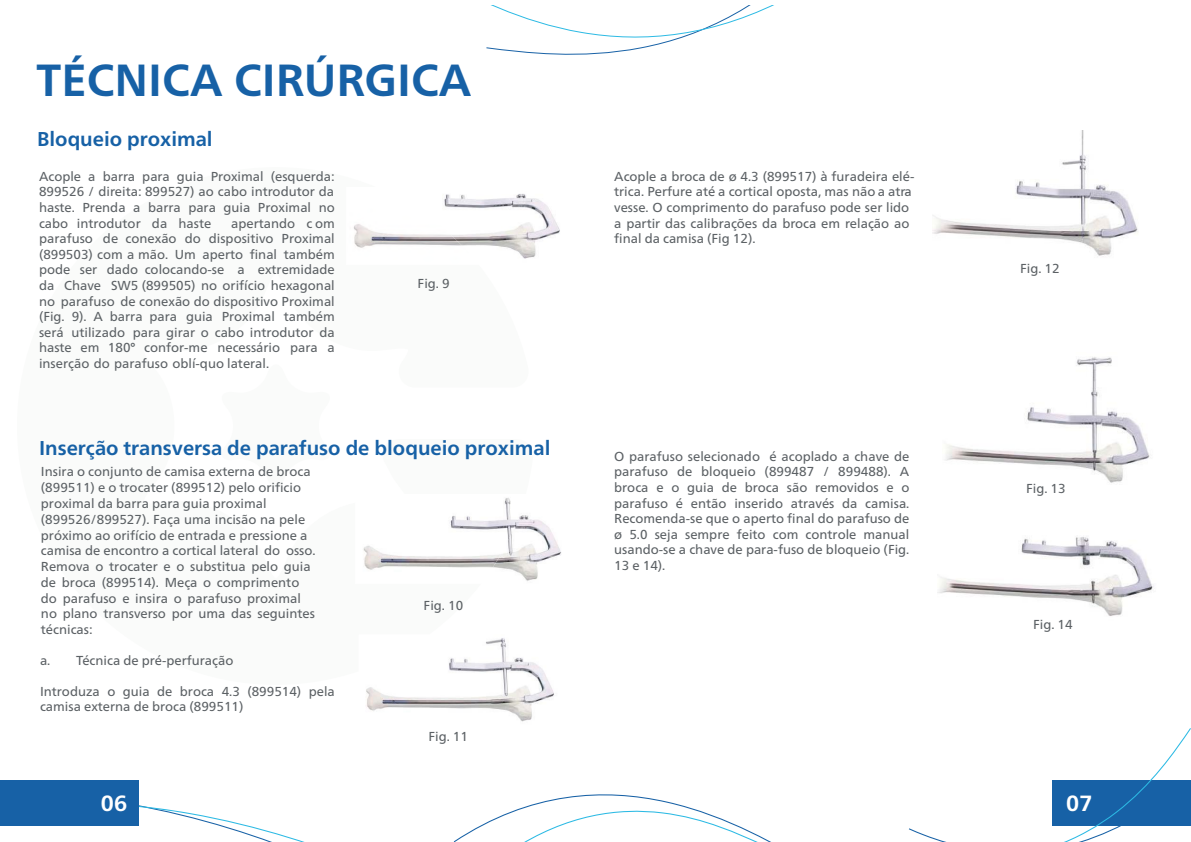
<style>
.page{position:relative;width:1191px;height:842px;background:#fff}
.page>*{position:absolute;margin:0;border:0;box-sizing:border-box;transform-origin:0 0}
.t1{font:700 45px "Frutiger Neue LT Com";color:#1761a6}
.t2{font:700 22px "Frutiger Neue LT Com";color:#fff}
.t3{font:700 20px "Frutiger Neue LT Com";color:#1761a6}
.t4{font:13px/15.6px "Frutiger Neue LT Com";color:#5c6165;text-align:justify}
.t5{font:13px/15.8px "Frutiger Neue LTW1 G";color:#5c6165}
.s1{font-family:"Frutiger Neue LTW1 G"}
.s2{font-family:"Frutiger Neue LT Com"}
</style>
<div class="page">
<svg style="left:486px;top:5px;width:288px;height:50px"></svg>
<svg style="left:909px;top:728px;width:282px;height:114px"></svg>
<svg style="left:0;top:787px;width:771px;height:55px"></svg>
<div style="left:0;top:780px;width:138px;height:45px;background:#1761a6"></div>
<img style="left:479px;top:194px;width:81px;height:65px">
<img style="left:353px;top:194px;width:126px;height:54px">
<img style="left:526px;top:515px;width:35px;height:66px">
<img style="left:363px;top:498px;width:163px;height:82px">
<img style="left:366px;top:638px;width:188px;height:84px">
<img style="left:366px;top:638px;width:63px;height:33px">
<img style="left:932px;top:131px;width:206px;height:125px">
<img style="left:945px;top:357px;width:205px;height:126px">
<img style="left:937px;top:537px;width:217px;height:79px">
<h1 class="t1" style="left:36px;top:54px;width:437px">TÉCNICA CIRÚRGICA</h1>
<h3 class="t3" style="left:37px;top:128px;width:177px">Bloqueio proximal</h3>
<p class="t4" style="left:39px;top:168px;width:297px">Acople a barra para guia Proximal (esquerda:<br>899526 / direita: 899527) ao cabo introdutor da haste. Prenda a barra para guia Proximal no cabo introdutor da haste</p>
<p class="t4" style="left:39px;top:215px;width:297px;text-indent:192px">apertando <span class="s1">c</span> o<span class="s1">m </span>parafuso de conexão do dispositivo Proximal (899503) com a mão. Um aperto final também pode ser dado colocando-se a extremidade da Chave SW5 (899505) no orifício hexagonal no parafuso de conexão do dispositivo Proximal (Fig. 9). A barra para guia Proximal também será utilizado para girar o cabo introdutor da haste em 180° confor-me necessário para a inserção do parafuso oblí-quo lateral.</p>
<p class="t4" style="left:418px;top:275px;width:34px">Fig. 9</p>
<h3 class="t3" style="left:39px;top:436px;width:513px">Inserção transversa de parafuso de bloqueio proximal</h3>
<p class="t5" style="left:41px;top:464px;width:271px">Insira o conjunto de camisa externa de broca (899511) e o trocater (899512) pelo orificio proximal da barra para guia proximal</p>
<p class="t4" style="left:41px;top:511px;width:276px;text-align:left"><span class="s1">(899526/899527)</span>. Faça uma incisão na pele <span class="s1">próximo ao</span> orifício de entrada e pressione a camisa <span class="s1">de encontro a</span> cortical lateral do osso.</p>
<p class="t5" style="left:41px;top:559px;width:276px"><span class="s2">Remova</span> o trocater e o substitua pelo guia de broca (899514). Meça o comprimento do parafuso e insira o parafuso proximal no plano transverso por uma das seguintes técnicas:</p>
<p class="t4" style="left:40px;top:652px;width:195px">a. Técnica de pré-perfuração</p>
<p class="t4" style="left:40px;top:683px;width:296px">Introduza o guia de broca 4.3 (899514) <span class="s1">pela</span></p>
<p class="t5" style="left:40px;top:699px;width:205px">camisa externa de broca (899511)</p>
<p class="t4" style="left:424px;top:597px;width:41px">Fig. 10</p>
<p class="t4" style="left:428px;top:728px;width:41px">Fig. 11</p>
<p class="t4" style="left:614px;top:168px;width:302px;text-align:left">Acople a broca de ø 4.3 (899517) à furadeira elé&shy;trica. Perfure até <span class="s1">a</span> cortical oposta, mas não <span class="s1">a</span> atr-a vesse. O comprimento do parafuso pode ser lido a partir das calibrações da broca em relação ao final da camisa (Fig 12).</p>
<p class="t5" style="left:614px;top:448px;width:297px">O parafuso selecionado é acoplado a chave de parafuso de bloqueio <span class="s2">(899487 / 899488). A</span></p>
<p class="t4" style="left:614px;top:479px;width:297px">broca e o guia de broca são removid<span class="s1">o</span>s e o parafuso é então inserido <span class="s1">através da</span> camisa.<br>Recomenda-se que o aperto final do parafuso de <span class="s1">ø</span> 5.0 seja sempre feito com controle manual usando-se a chave de para-fuso de bloqueio (Fig.<br>13 e 14).</p>
<p class="t4" style="left:1020px;top:260px;width:41px">Fig. 12</p>
<p class="t4" style="left:1026px;top:481px;width:41px">Fig. 13</p>
<p class="t4" style="left:1033px;top:616px;width:41px">Fig. 14</p>
<h2 class="t2" style="left:101px;top:790px;width:28px">06</h2>
<h2 class="t2" style="left:1066px;top:790px;width:28px">07</h2>
</div>
